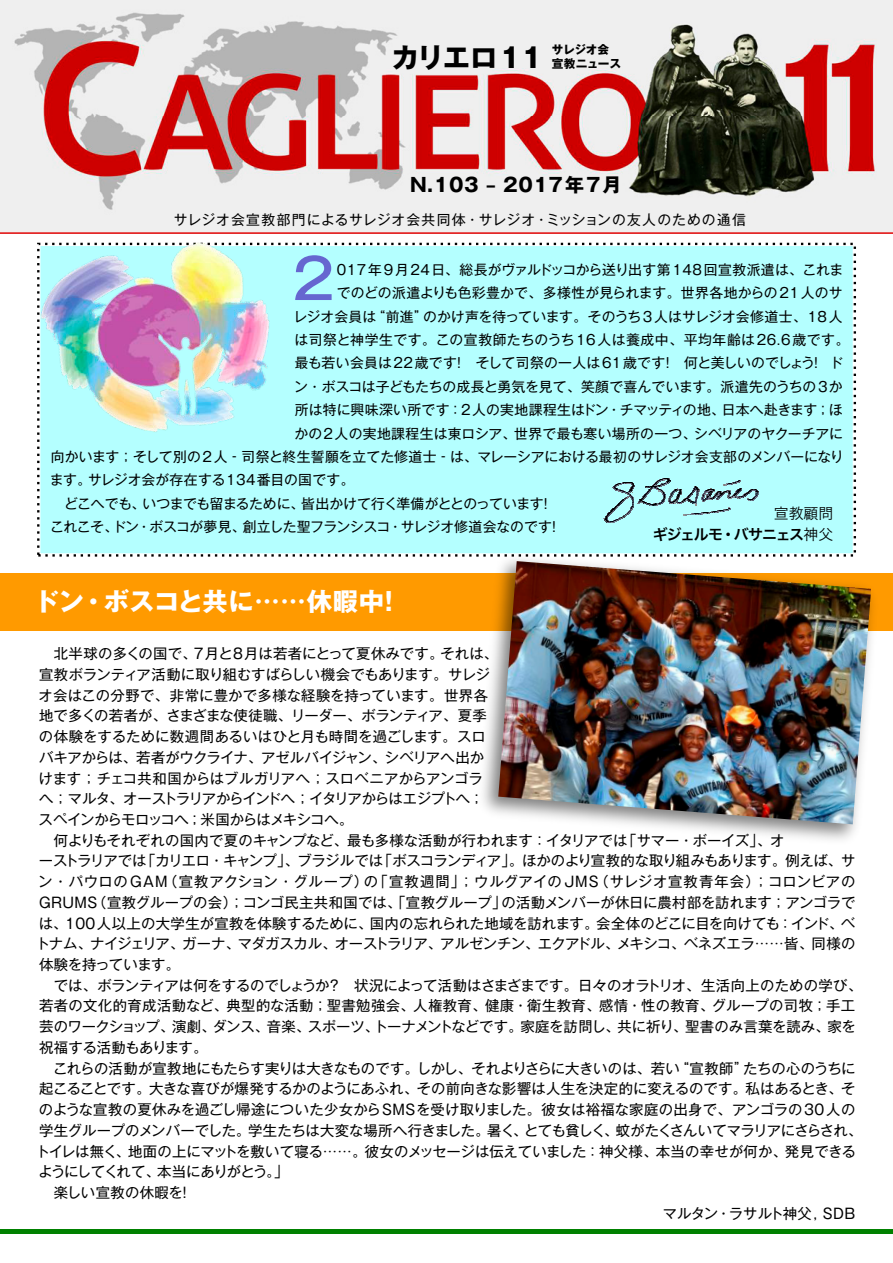
<style>
.page{position:relative;width:893px;height:1263px;background:#fff}
.page>*{position:absolute;margin:0;border:0;box-sizing:border-box;transform-origin:0 0}
.t1{font:500 55.35px "Gothic MB101 Pro";color:#6666d0}
.t2{font:700 27.45px "Gothic MB101 Pro";color:#000}
.t3{font:700 25.35px "Gothic MB101 Pro";color:#fff}
.t4{font:700 19.2px "Gothic MB101 Pro";letter-spacing:.03em;color:#000}
.t5{font:14.85px "Hira Kaku Pro W6";letter-spacing:-.07em;color:#000}
.t6{font:14.85px "Hira Kaku Pro W3";color:#000}
.t7{font:14.4px "Gothic MB101 Pro";letter-spacing:-.005em;color:#000}
.t8{font:14.4px "Gothic MB101 Pro";letter-spacing:-.025em;color:#000}
.t9{font:14.4px "Gothic MB101 Pro";letter-spacing:-.035em;color:#000}
.t10{font:14.4px "Gothic MB101 Pro";letter-spacing:.015em;color:#000}
.t11{font:14.4px "Gothic MB101 Pro";letter-spacing:-.045em;color:#000}
.t12{font:14.4px "Gothic MB101 Pro";letter-spacing:.045em;color:#000}
.t13{font:14.4px "Gothic MB101 Pro";letter-spacing:.03em;color:#000}
.t14{font:14.4px "Gothic MB101 Pro";letter-spacing:-.065em;color:#000}
.t15{font:14.4px "Gothic MB101 Pro";letter-spacing:-.04em;color:#000}
.t16{font:14.4px "Gothic MB101 Pro";letter-spacing:-.03em;color:#000}
.t17{font:14.4px "Gothic MB101 Pro";letter-spacing:-.07em;color:#000}
.t18{font:14.4px "Gothic MB101 Pro";letter-spacing:.02em;color:#000}
.t19{font:13.8px "Gothic MB101 Pro";letter-spacing:.01em;color:#000}
.t20{font:13.8px "Gothic MB101 Pro";letter-spacing:.04em;color:#000}
.t21{font:13.8px "Gothic MB101 Pro";letter-spacing:.07em;color:#000}
.t22{font:13.8px "Gothic MB101 Pro";letter-spacing:-.01em;color:#000}
.t23{font:13.8px "Gothic MB101 Pro";letter-spacing:.035em;color:#000}
.t24{font:13.8px "Gothic MB101 Pro";letter-spacing:-.02em;color:#000}
.t25{font:13.8px "Gothic MB101 Pro";letter-spacing:-.035em;color:#000}
.t26{font:700 11.7px/13.6px "Gothic MB101 Pro";letter-spacing:-.015em;color:#000}
.s1{font-family:"Hira Kaku Pro W3"}
</style>
<div class="page">
<hr style="left:0;top:1230px;width:892px;height:4px;background:#008100">
<img style="left:0;top:0;width:892px;height:232px">
<hr style="left:0;top:232px;width:892px;height:2px;background:#e10000">
<div style="left:0;top:573px;width:892px;height:58px;background:#ff9a00"></div>
<div style="left:36px;top:242px;width:820px;height:316px;background:#b4ffff;border:4px solid #fff"></div>
<svg style="left:604px;top:479px;width:154px;height:44px"></svg>
<img style="left:471px;top:548px;width:402px;height:292px">
<img style="left:498px;top:561px;width:373px;height:263px">
<img style="left:37px;top:242px;width:233px;height:202px">
<h2 class="t2" style="left:391px;top:34px;width:152px">カリエロ11</h2>
<p class="t26" style="left:551px;top:41px;width:83px">サレジオ会<br>宣教ニュース　</p>
<h3 class="t4" style="left:410px;top:168px;width:213px">N.103 ‒ 2017年7月</h3>
<p class="t21" style="left:174px;top:209px;width:574px">サレジオ会宣教部門によるサレジオ会共同体・サレジオ・ミッションの友人のための通信</p>
<h1 class="t1" style="left:292px;top:233px;width:43px">2</h1>
<p class="t23" style="left:337px;top:258px;width:508px">017年9月24日、総長がヴァルドッコから送り出す第148回宣教派遣は、これま</p>
<p class="t19" style="left:337px;top:282px;width:507px">でのどの派遣よりも色彩豊かで、多様性が見られます。世界各地からの21人のサ</p>
<p class="t19" style="left:293px;top:305px;width:550px">レジオ会員は“前進”のかけ声を待っています。そのうち3人はサレジオ会修道士、18人</p>
<p class="t20" style="left:294px;top:328px;width:556px">は司祭と神学生です。この宣教師たちのうち16人は養成中、平均年齢は26.6歳です。</p>
<p class="t19" style="left:295px;top:352px;width:550px">最も若い会員は22歳です！　そして司祭の一人は61歳です！　何と美しいのでしょう！　ド</p>
<p class="t22" style="left:294px;top:375px;width:550px">ン・ボスコは子どもたちの成長と勇気を見て、笑顔で喜んでいます。派遣先のうちの3か</p>
<p class="t19" style="left:295px;top:398px;width:549px">所は特に興味深い所です：2人の実地課程生はドン・チマッティの地、日本へ赴きます；ほ</p>
<p class="t19" style="left:294px;top:422px;width:550px">かの2人の実地課程生は東ロシア、世界で最も寒い場所の一つ、シベリアのヤクーチアに</p>
<p class="t19" style="left:51px;top:445px;width:794px">向かいます；そして別の2人‐司祭と終生誓願を立てた修道士‐は、マレーシアにおける最初のサレジオ会支部のメンバーになり</p>
<p class="t19" style="left:50px;top:469px;width:306px">ます。サレジオ会が存在する134番目の国です。</p>
<p class="t25" style="left:51px;top:492px;width:503px">　どこへでも、いつまでも留まるために、皆出かけて行く準備がととのっています！</p>
<p class="t24" style="left:50px;top:515px;width:512px">これこそ、ドン・ボスコが夢見、創立した聖フランシスコ・サレジオ修道会なのです！</p>
<p class="t6" style="left:773px;top:500px;width:61px">宣教顧問</p>
<p class="t5" style="left:652px;top:521px;width:182px">ギジェルモ・バサニェス<span class="s1">神父</span></p>
<h3 class="t3" style="left:34px;top:580px;width:369px">ドン・ボスコと共に……休暇中！</h3>
<p class="t10" style="left:39px;top:642px;width:461px">　北半球の多くの国で、7月と8月は若者にとって夏休みです。それは、</p>
<p class="t7" style="left:39px;top:662px;width:452px">宣教ボランティア活動に取り組むすばらしい機会でもあります。サレジ</p>
<p class="t7" style="left:39px;top:683px;width:451px">オ会はこの分野で、非常に豊かで多様な経験を持っています。世界各</p>
<p class="t9" style="left:39px;top:704px;width:449px">地で多くの若者が、さまざまな使徒職、リーダー、ボランティア、夏季</p>
<p class="t7" style="left:39px;top:725px;width:448px">の体験をするために数週間あるいはひと月も時間を過ごします。スロ</p>
<p class="t7" style="left:39px;top:745px;width:446px">バキアからは、若者がウクライナ、アゼルバイジャン、シベリアへ出か</p>
<p class="t7" style="left:39px;top:766px;width:446px">けます；チェコ共和国からはブルガリアへ；スロベニアからアンゴラ</p>
<p class="t14" style="left:39px;top:787px;width:446px">へ；マルタ、オーストラリアからインドへ；イタリアからはエジプトへ；</p>
<p class="t15" style="left:39px;top:808px;width:316px">スペインからモロッコへ；米国からはメキシコへ。</p>
<p class="t7" style="left:39px;top:828px;width:747px">　何よりもそれぞれの国内で夏のキャンプなど、最も多様な活動が行われます：イタリアでは「サマー・ボーイズ」、オ</p>
<p class="t11" style="left:39px;top:849px;width:818px">ーストラリアでは「カリエロ・キャンプ」、ブラジルでは「ボスコランディア」。ほかのより宣教的な取り組みもあります。例えば、サ</p>
<p class="t12" style="left:38px;top:870px;width:818px">ン・パウロの GAM（宣教アクション・グループ）の「宣教週間」；ウルグアイの JMS（サレジオ宣教青年会）；コロンビアの</p>
<p class="t7" style="left:39px;top:890px;width:817px">GRUMS（宣教グループの会）；コンゴ民主共和国では、「宣教グループ」の活動メンバーが休日に農村部を訪れます；アンゴラで</p>
<p class="t7" style="left:39px;top:911px;width:818px">は、100人以上の大学生が宣教を体験するために、国内の忘れられた地域を訪れます。会全体のどこに目を向けても：インド、ベ</p>
<p class="t9" style="left:36px;top:932px;width:821px">トナム、ナイジェリア、ガーナ、マダガスカル、オーストラリア、アルゼンチン、エクアドル、メキシコ、ベネズエラ……皆、同様の</p>
<p class="t16" style="left:39px;top:953px;width:143px">体験を持っています。</p>
<p class="t7" style="left:39px;top:973px;width:824px">　では、ボランティアは何をするのでしょうか？　状況によって活動はさまざまです。日々のオラトリオ、生活向上のための学び、</p>
<p class="t13" style="left:39px;top:994px;width:817px">若者の文化的育成活動など、典型的な活動；聖書勉強会、人権教育、健康・衛生教育、感情・性の教育、グループの司牧；手工</p>
<p class="t7" style="left:39px;top:1015px;width:818px">芸のワークショップ、演劇、ダンス、音楽、スポーツ、トーナメントなどです。家庭を訪問し、共に祈り、聖書のみ言葉を読み、家を</p>
<p class="t16" style="left:39px;top:1035px;width:170px">祝福する活動もあります。</p>
<p class="t8" style="left:39px;top:1056px;width:818px">　これらの活動が宣教地にもたらす実りは大きなものです。しかし、それよりさらに大きいのは、若い“宣教師”たちの心のうちに</p>
<p class="t7" style="left:39px;top:1077px;width:818px">起こることです。大きな喜びが爆発するかのようにあふれ、その前向きな影響は人生を決定的に変えるのです。私はあるとき、そ</p>
<p class="t10" style="left:39px;top:1098px;width:818px">のような宣教の夏休みを過ごし帰途についた少女からSMSを受け取りました。彼女は裕福な家庭の出身で、アンゴラの30人の</p>
<p class="t8" style="left:39px;top:1118px;width:824px">学生グループのメンバーでした。学生たちは大変な場所へ行きました。暑く、とても貧しく、蚊がたくさんいてマラリアにさらされ、</p>
<p class="t7" style="left:36px;top:1139px;width:821px">トイレは無く、地面の上にマットを敷いて寝る……。彼女のメッセージは伝えていました：神父様、本当の幸せが何か、発見できる</p>
<p class="t17" style="left:38px;top:1160px;width:252px">ようにしてくれて、本当にありがとう。」</p>
<p class="t18" style="left:39px;top:1181px;width:154px">　楽しい宣教の休暇を！</p>
<p class="t7" style="left:662px;top:1201px;width:194px">マルタン・ラサルト神父, SDB</p>
</div>
